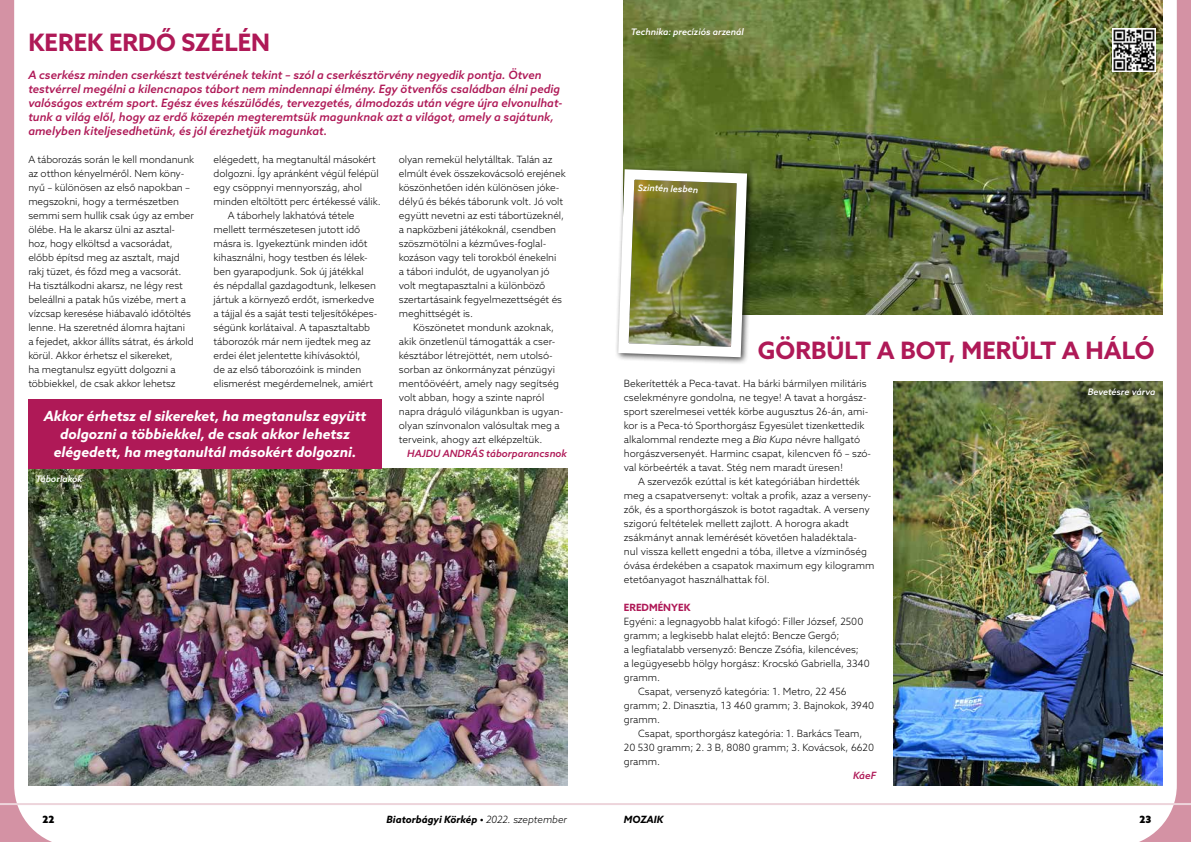
<style>
.page{position:relative;width:1191px;height:842px;background:#fff}
.page>*{position:absolute;margin:0;border:0;box-sizing:border-box;transform-origin:0 0}
.t1{font:700 24px "Azo Sans";color:#af1957}
.t2{font:italic 700 14px/18px "Azo Sans";color:#fff;text-align:center}
.t3{font:italic 500 11.5px/14px "Azo Sans";color:#af1957}
.t4{font:300 10px/14px "Azo Sans";letter-spacing:-.005em;color:#000}
.t5{font:italic 700 10px "Azo Sans";color:#000}
.t6{font:italic 500 10px "Azo Sans";color:#af1957}
.t7{font:700 10px "Azo Sans";color:#af1957}
.t8{font:900 10px "Azo Sans";color:#000}
.t9{font:italic 500 9px "Azo Sans";color:#fff}
.s1{font-style:italic}
.s2{font-weight:300}
</style>
<div class="page">
<svg style="left:0;top:0;width:76px;height:842px"></svg>
<svg style="left:1115px;top:0;width:76px;height:842px"></svg>
<hr style="left:0;top:803px;width:1191px;height:2px;background:#edd4db">
<img style="left:624px;top:0;width:538px;height:315px">
<img style="left:893px;top:381px;width:269px;height:404px">
<div style="left:614px;top:165px;width:141px;height:200px;background:#000;opacity:.75"></div>
<img style="left:614px;top:164px;width:138px;height:198px">
<img style="left:28px;top:468px;width:539px;height:317px">
<div style="left:28px;top:399px;width:354px;height:69px;background:#af1957"></div>
<img style="left:1112px;top:28px;width:43px;height:43px">
<h1 class="t1" style="left:28px;top:26px;width:243px">KEREK ERDŐ SZÉLÉN</h1>
<p class="t3" style="left:28px;top:68px;width:535px">A cserkész minden cserkészt testvérének tekint – szól a cserkésztörvény negyedik pontja. Ötven testvérrel megélni a kilencnapos tábort nem mindennapi élmény. Egy ötvenfős családban élni pedig valóságos extrém sport. Egész éves készülődés, tervezgetés, álmodozás után végre újra elvonulhat&shy;tunk a világ elől, hogy az erdő közepén megteremtsük magunknak azt a világot, amely a sajátunk, amelyben kiteljesedhetünk, és jól érezhetjük magunkat.</p>
<p class="t4" style="left:28px;top:152px;width:167px">A táborozás során le kell mondanunk az otthon kényelméről. Nem kön - nyű – különösen az első napokban – megszokni, hogy a természetben semmi sem hullik csak úgy az ember ölébe. Ha le akarsz ülni az asztal&shy;hoz, hogy elköltsd a vacsorádat, előbb építsd meg az asztalt, majd rakj tüzet, és főzd meg a vacsorát.<br>Ha tisztálkodni akarsz, ne légy rest beleállni a patak hűs vizébe, mert a vízcsap keresése hiábavaló időtöltés lenne. Ha szeretnéd álomra hajtani<br>a fejedet, akkor állíts sátrat, és árkold körül. Akkor érhetsz el sikereket,<br>ha megtanulsz együtt dolgozni a többiekkel, de csak akkor lehetsz</p>
<p class="t4" style="left:214px;top:152px;width:164px">elégedett, ha megtanultál másokért</p>
<p class="t4" style="left:399px;top:152px;width:168px">olyan remekül helytálltak. Talán az elmúlt évek összekovácsoló erejének köszönhetően idén különösen jóke&shy;délyű és békés táborunk volt. Jó volt együtt nevetni az esti tábortüzeknél, a napközbeni játékoknál, csendben szöszmötölni a kézműves-foglal&shy;kozáson vagy teli torokból énekelni<br>a tábori indulót, de ugyanolyan jó volt megtapasztalni a különböző szertartásaink fegyelmezettségét és meghittségét is.</p>
<p class="t4" style="left:399px;top:320px;width:166px;text-indent:14px">Köszönetet mondunk azoknak, akik önzetlenül támogatták a cser&shy;késztábor létrejöttét, nem utolsó&shy;sorban az önkormányzat pénzügyi mentőövéért, amely nagy segítség volt abban, hogy a szinte napról napra dráguló világunkban is ugyan&shy;olyan színvonalon valósultak meg a terveink, ahogy azt elképzeltük.</p>
<p class="t6" style="left:407px;top:447px;width:161px">HAJDU ANDRÁS táborparancsnok</p>
<p class="t4" style="left:214px;top:166px;width:167px">dolgozni. Így apránként végül felépül</p>
<p class="t4" style="left:214px;top:180px;width:150px">egy csöppnyi mennyország, ahol</p>
<p class="t4" style="left:214px;top:194px;width:169px">minden eltöltött perc értékessé válik.</p>
<p class="t4" style="left:228px;top:208px;width:128px">A táborhely lakhatóvá tétele</p>
<p class="t4" style="left:214px;top:222px;width:148px">mellett természetesen jutott idő</p>
<p class="t4" style="left:214px;top:236px;width:155px">másra is. Igyekeztünk minden időt</p>
<p class="t4" style="left:214px;top:250px;width:155px">kihasználni, hogy testben és lélek-</p>
<p class="t4" style="left:214px;top:264px;width:152px">ben gyarapodjunk. Sok új játékkal</p>
<p class="t4" style="left:214px;top:278px;width:164px">és népdallal gazdagodtunk, lelkesen</p>
<p class="t4" style="left:214px;top:292px;width:162px">jártuk a környező erdőt, ismerkedve</p>
<p class="t4" style="left:214px;top:306px;width:165px">a tájjal és a saját testi teljesítőképes-</p>
<p class="t4" style="left:214px;top:320px;width:158px">ségünk korlátaival. A tapasztaltabb</p>
<p class="t4" style="left:214px;top:334px;width:159px">táborozók már nem ijedtek meg az</p>
<p class="t4" style="left:214px;top:348px;width:148px">erdei élet jelentette kihívásoktól,</p>
<p class="t4" style="left:214px;top:362px;width:149px">de az első táborozóink is minden</p>
<p class="t4" style="left:214px;top:376px;width:161px">elismerést megérdemelnek, amiért</p>
<h2 class="t2" style="left:44px;top:407px;width:324px">Akkor érhetsz el sikereket, ha megtanulsz együtt dolgozni a többiekkel, de csak akkor lehetsz elégedett, ha megtanultál másokért dolgozni.</h2>
<p class="t9" style="left:35px;top:473px;width:49px">Táborlakók</p>
<p class="t9" style="left:631px;top:26px;width:114px">Technika: precíziós arzenál</p>
<p class="t9" style="left:638px;top:182px;width:62px;rotate:2deg">Szintén lesben</p>
<h1 class="t1" style="left:758px;top:334px;width:398px">GÖRBÜLT A BOT, MERÜLT A HÁLÓ</h1>
<p class="t4" style="left:624px;top:376px;width:249px">Bekerítették a Peca-tavat. Ha bárki bármilyen militáris cselekményre gondolna, ne tegye! A tavat a horgász&shy;sport szerelmesei vették körbe augusztus 26-án, ami&shy;kor is a Peca-tó Sporthorgász Egyesület tizenkettedik alkalommal rendezte meg a <span class="s1">Bia Kupa</span> névre hallgató horgászversenyét. Harminc csapat, kilencven fő – szó&shy;val körbeérték a tavat. Stég nem maradt üresen!</p>
<p class="t4" style="left:624px;top:474px;width:252px;text-indent:14px">A szervezők ezúttal is két kategóriában hirdették meg a csapatversenyt: voltak a profik, azaz a verseny&shy;zők, és a sporthorgászok is botot ragadtak. A verseny szigorú feltételek mellett zajlott. A horogra akadt zsákmányt annak lemérését követően haladéktala-<br>nul vissza kellett engedni a tóba, illetve a vízminőség óvása érdekében a csapatok maximum egy kilogramm etetőanyagot használhattak föl.</p>
<p class="t7" style="left:624px;top:601px;width:68px">EREDMÉNYEK</p>
<p class="t4" style="left:624px;top:614px;width:241px">Egyéni: a legnagyobb halat kifogó: Filler József, 2500</p>
<p class="t4" style="left:624px;top:628px;width:217px">gramm; a legkisebb halat elejtő: Bencze Gergő;</p>
<p class="t4" style="left:624px;top:642px;width:236px">a legfiatalabb versenyző: Bencze Zsófia, kilencéves;</p>
<p class="t4" style="left:624px;top:656px;width:247px">a legügyesebb hölgy horgász: Krocskó Gabriella, 3340</p>
<p class="t4" style="left:624px;top:670px;width:38px">gramm.</p>
<p class="t4" style="left:638px;top:684px;width:210px">Csapat, versenyző kategória: 1. Metro, 22 456</p>
<p class="t4" style="left:624px;top:698px;width:252px">gramm; 2. Dinasztia, 13 460 gramm; 3. Bajnokok, 3940</p>
<p class="t4" style="left:624px;top:712px;width:38px">gramm.</p>
<p class="t4" style="left:638px;top:726px;width:226px">Csapat, sporthorgász kategória: 1. Barkács Team,</p>
<p class="t4" style="left:624px;top:740px;width:252px">20 530 gramm; 2. 3 B, 8080 gramm; 3. Kovácsok, 6620</p>
<p class="t4" style="left:624px;top:754px;width:38px">gramm.</p>
<p class="t6" style="left:853px;top:769px;width:25px">KáeF</p>
<p class="t9" style="left:1088px;top:386px;width:69px">Bevetésre várva</p>
<p class="t8" style="left:43px;top:813px;width:14px">22</p>
<p class="t5" style="left:386px;top:813px;width:182px">Biatorbágyi Körkép • <span class="s2">2022. szeptember</span></p>
<p class="t5" style="left:624px;top:813px;width:41px">MOZAIK</p>
<p class="t8" style="left:1139px;top:813px;width:13px">23</p>
</div>
